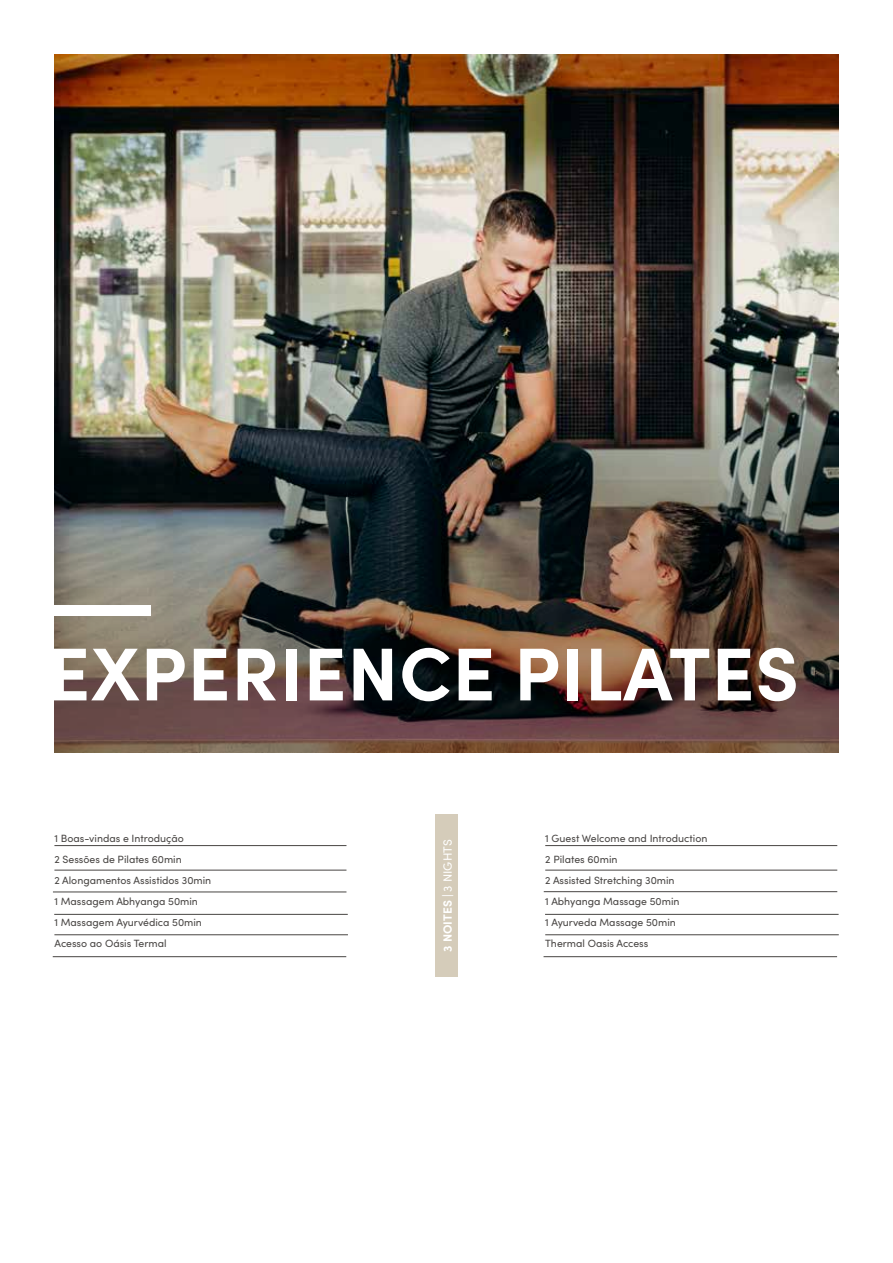
<style>
.page{position:relative;width:893px;height:1263px;background:#fff}
.page>*{position:absolute;margin:0;border:0;box-sizing:border-box;transform-origin:0 0}
.t1{font:700 75px "Sofia Pro";letter-spacing:.01em;color:#fff}
.t2{font:700 12px "Sofia Pro";letter-spacing:.01em;color:#fff}
.t3{font:10.5px/21px "Sofia Pro";color:#484543}
.s1{font-weight:400}
</style>
<div class="page">
<img style="left:54px;top:54px;width:785px;height:277px">
<img style="left:54px;top:331px;width:785px;height:422px">
<div style="left:49px;top:605px;width:102px;height:10px;background:#fff"></div>
<div style="left:435px;top:814px;width:23px;height:163px;background:#d5ccba"></div>
<hr style="left:545px;top:934px;width:294px;height:1px;background:#484543">
<hr style="left:54px;top:934px;width:294px;height:1px;background:#484543">
<hr style="left:544px;top:891px;width:293px;height:1px;background:#484543">
<hr style="left:53px;top:892px;width:293px;height:1px;background:#484543">
<hr style="left:545px;top:914px;width:294px;height:1px;background:#484543">
<hr style="left:54px;top:914px;width:294px;height:1px;background:#484543">
<hr style="left:544px;top:956px;width:293px;height:1px;background:#484543">
<hr style="left:53px;top:956px;width:293px;height:1px;background:#484543">
<hr style="left:545px;top:845px;width:292px;height:1px;background:#484543">
<hr style="left:54px;top:845px;width:292px;height:1px;background:#484543">
<hr style="left:545px;top:870px;width:292px;height:1px;background:#484543">
<hr style="left:54px;top:870px;width:292px;height:1px;background:#484543">
<h1 class="t1" style="left:47px;top:616px;width:753px">EXPERIENCE PILATES</h1>
<p class="t3" style="left:54px;top:827px;width:158px">1 Boas-vindas e Introdução<br>2 Sessões de Pilates 60min<br>2 Alongamentos Assistidos 30min<br>1 Massagem Abhyanga 50min<br>1 Massagem Ayurvédica 50min<br>Acesso ao Oásis Termal</p>
<p class="t2" style="left:438px;top:952px;width:114px;rotate:-90deg">3 NOITES | <span class="s1">3 NIGHTS</span></p>
<p class="t3" style="left:545px;top:827px;width:164px">1 Guest Welcome and Introduction<br>2 Pilates 60min<br>2 Assisted Stretching 30min<br>1 Abhyanga Massage 50min<br>1 Ayurveda Massage 50min<br>Thermal Oasis Access</p>
</div>
